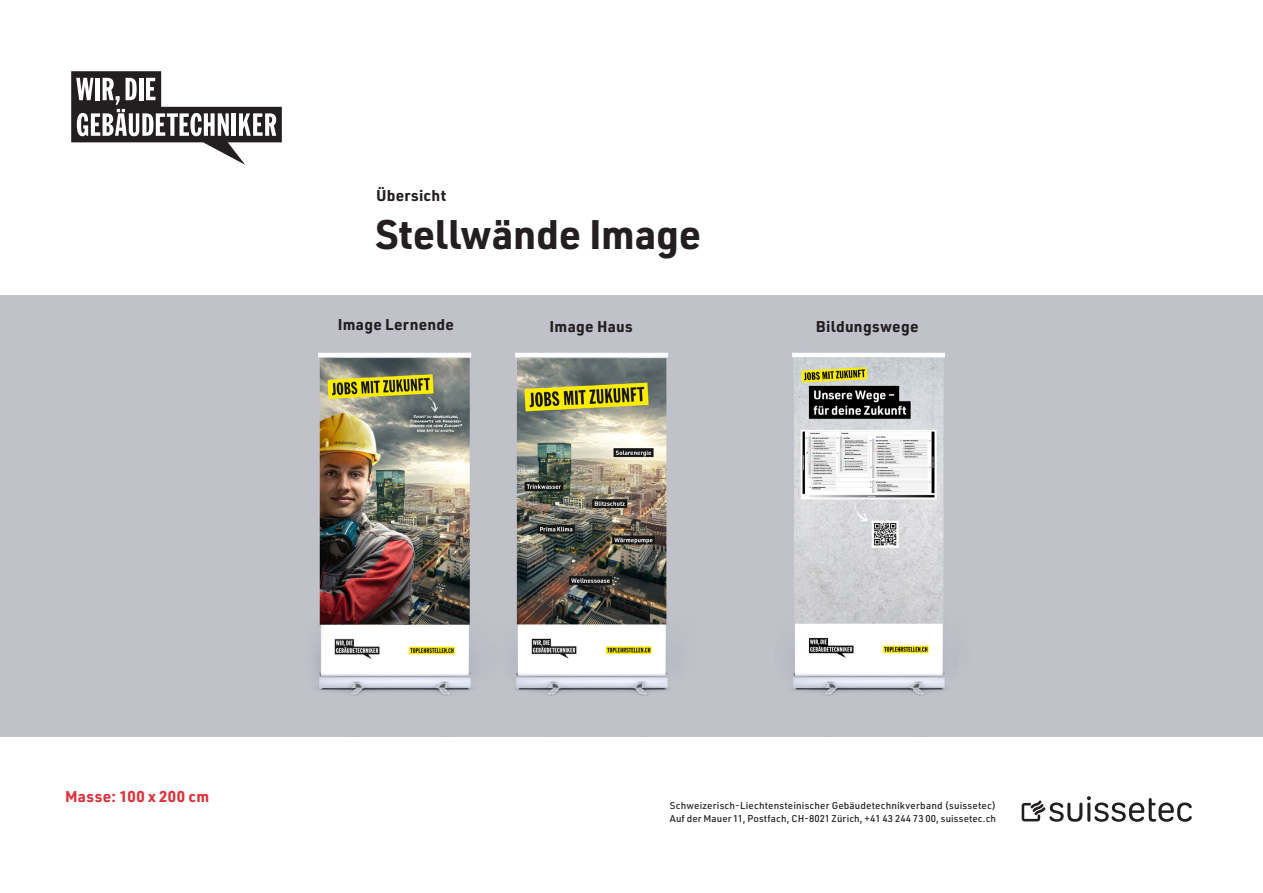
<style>
.page{position:relative;width:1263px;height:893px;background:#fff}
.page>*{position:absolute;margin:0;border:0;box-sizing:border-box;transform-origin:0 0}
.Titel{font:700 40.5px "URWDIN";letter-spacing:-.005em;color:#231f20}
.Untertitel{font:700 15.3px "URWDIN";letter-spacing:.015em;color:#231f20}
.Untertitel-2{font:700 15.3px "URWDIN";letter-spacing:.03em;color:#dc323c}
.t1{font:500 9.75px/12.8px "URWDIN";letter-spacing:.015em;color:#231f20}
</style>
<div class="page">
<svg style="left:1022px;top:796px;width:170px;height:26px"></svg>
<svg style="left:71px;top:71px;width:211px;height:94px"></svg>
<img style="left:0;top:295px;width:1263px;height:441px">
<p class="Untertitel" style="left:376px;top:185px;width:72px">Übersicht</p>
<p class="Titel" style="left:375px;top:207px;width:327px">Stellwände Image</p>
<p class="Untertitel" style="left:338px;top:314px;width:118px">Image Lernende</p>
<p class="Untertitel" style="left:550px;top:316px;width:85px">Image Haus</p>
<p class="Untertitel" style="left:816px;top:316px;width:104px">Bildungswege</p>
<p class="Untertitel-2" style="left:65px;top:786px;width:146px">Masse: 100 x 200 cm</p>
<p class="t1" style="left:670px;top:799px;width:328px">Schweizerisch-Liechtensteinischer Gebäudetechnikverband (suissetec)<br>Auf der Mauer 11, Postfach, CH-8021 Zürich, +41 43 244 73 00, suissetec.ch</p>
</div>
